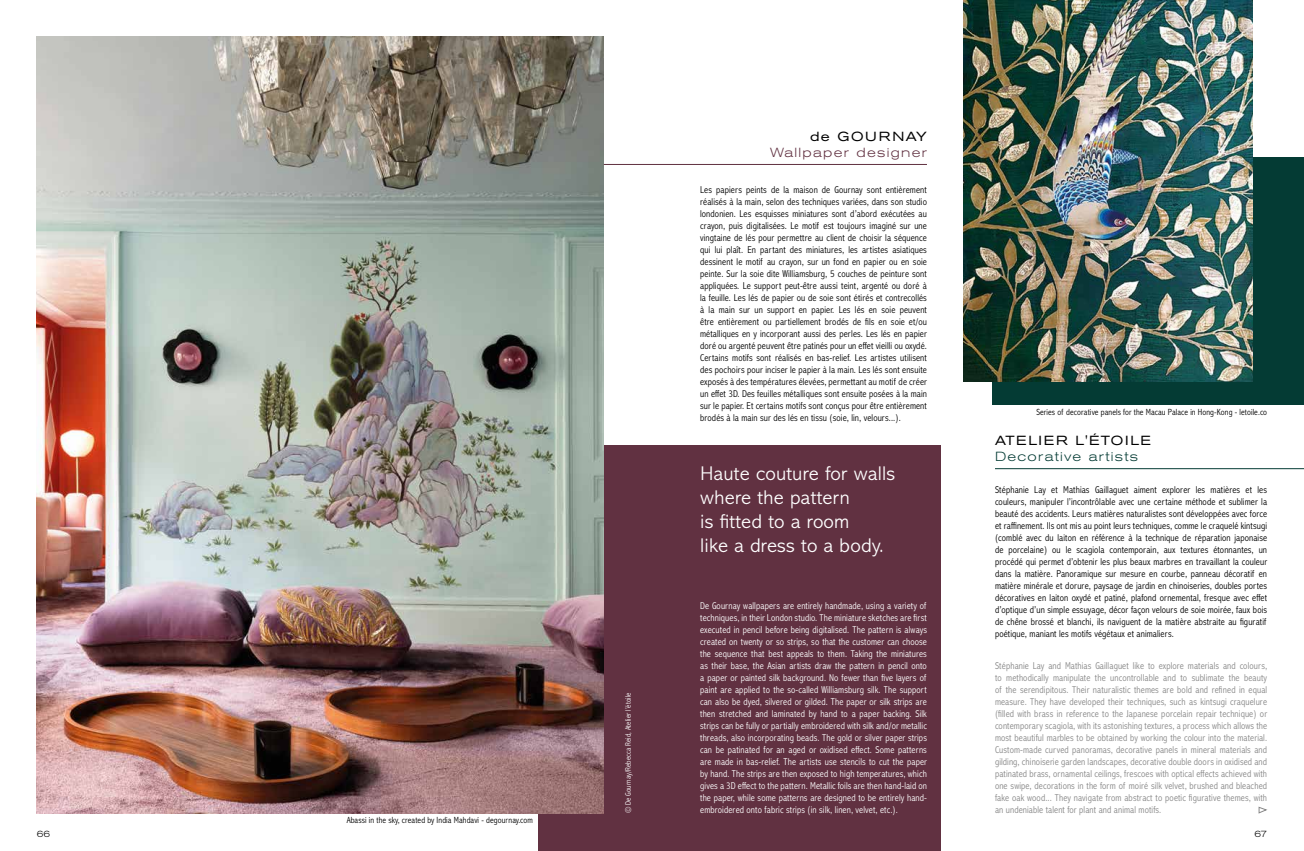
<style>
.page{position:relative;width:1304px;height:851px;background:#fff}
.page>*{position:absolute;margin:0;border:0;box-sizing:border-box;transform-origin:0 0}
.t1{font:300 20px/24px "Abadi MT Pro";letter-spacing:.01em;color:#fff}
.t2{font:expanded 13.1px "Akzidenz Grotesk BE";letter-spacing:.12em;color:#000}
.t3{font:300 expanded 13.1px "Akzidenz Grotesk BE";letter-spacing:.1em;color:#613141}
.t4{font:300 expanded 13.1px "Akzidenz Grotesk BE";letter-spacing:.1em;color:#043b34}
.t5{font:300 condensed 10px/12px "Abadi MT Pro";letter-spacing:.01em;color:#000;text-align:justify}
.t6{font:300 condensed 10px/12px "Abadi MT Pro";letter-spacing:.01em;color:#fff;text-align:justify}
.t7{font:300 condensed 10px/12px "Abadi MT Pro";letter-spacing:.01em;color:#878787;text-align:justify}
.t8{font:300 condensed 9px "Abadi MT Pro";letter-spacing:.01em;color:#000}
.t9{font:300 expanded 9px "Akzidenz Grotesk BE";color:#000}
.t10{font:300 condensed 8px "Abadi MT Pro";letter-spacing:.01em;color:#fff}
</style>
<div class="page">
<div style="left:539px;top:445px;width:402px;height:405px;background:#613141"></div>
<div style="left:992px;top:157px;width:312px;height:248px;background:#043b34"></div>
<img style="left:964px;top:0;width:289px;height:381px">
<img style="left:37px;top:37px;width:567px;height:776px">
<hr style="left:604px;top:164px;width:323px;height:1px;background:#613141">
<hr style="left:995px;top:468px;width:309px;height:1px;background:#043b34">
<svg style="left:1258px;top:806px;width:10px;height:7px"></svg>
<p class="t9" style="left:37px;top:827px;width:15px">66</p>
<p class="t8" style="left:347px;top:815px;width:188px">Abassi in the sky, created by India Mahdavi - degournay.com</p>
<p class="t10" style="left:624px;top:813px;width:122px;rotate:-90deg">© De Gournay/Rebecca Reid, Atelier l’étoile</p>
<h2 class="t2" style="left:810px;top:129px;width:118px">de GOURNAY</h2>
<h2 class="t3" style="left:770px;top:144px;width:158px">Wallpaper designer</h2>
<p class="t5" style="left:700px;top:184px;width:228px">Les papiers peints de la maison de Gournay sont entièrement réalisés à la main, selon des techniques variées, dans son studio londonien. Les esquisses miniatures sont d’abord exécutées au crayon, puis digitalisées. Le motif est toujours imaginé sur une vingtaine de lés pour permettre au client de choisir la séquence qui lui plaît. En partant des miniatures, les artistes asiatiques dessinent le motif au crayon, sur un fond en papier ou en soie peinte. Sur la soie dite Williamsburg, 5 couches de peinture sont appliquées. Le support peut-être aussi teint, argenté ou doré à la feuille. Les lés de papier ou de soie sont étirés et contrecollés à la main sur un support en papier. Les lés en soie peuvent être entièrement ou partiellement brodés de fils en soie et/ou métalliques en y incorporant aussi des perles. Les lés en papier doré ou argenté peuvent être patinés pour un effet vieilli ou oxydé.<br>Certains motifs sont réalisés en bas-relief. Les artistes utilisent des pochoirs pour inciser le papier à la main. Les lés sont ensuite exposés à des températures élevées, permettant au motif de créer un effet 3D. Des feuilles métalliques sont ensuite posées à la main sur le papier. Et certains motifs sont conçus pour être entièrement brodés à la main sur des lés en tissu (soie, lin, velours...).</p>
<h1 class="t1" style="left:700px;top:461px;width:196px">Haute couture for walls where the pattern<br>is fitted to a room<br>like a dress to a body.</h1>
<p class="t6" style="left:700px;top:600px;width:228px">De Gournay wallpapers are entirely handmade, using a variety of techniques, in their London studio. The miniature sketches are first executed in pencil before being digitalised. The pattern is always created on twenty or so strips, so that the customer can choose the sequence that best appeals to them. Taking the miniatures as their base, the Asian artists draw the pattern in pencil onto a paper or painted silk background. No fewer than five layers of paint are applied to the so-called Williamsburg silk. The support can also be dyed, silvered or gilded. The paper or silk strips are then stretched and laminated by hand to a paper backing. Silk strips can be fully or partially embroidered with silk and/or metallic threads, also incorporating beads. The gold or silver paper strips can be patinated for an aged or oxidised effect. Some patterns are made in bas-relief. The artists use stencils to cut the paper by hand. The strips are then exposed to high temperatures, which gives a 3D effect to the pattern. Metallic foils are then hand-laid on the paper, while some patterns are designed to be entirely hand&shy;embroidered onto fabric strips (in silk, linen, velvet, etc.).</p>
<p class="t8" style="left:1036px;top:407px;width:232px">Series of decorative panels for the Macau Palace in Hong-Kong - letoile.co</p>
<h2 class="t2" style="left:995px;top:433px;width:157px">ATELIER L'ÉTOILE</h2>
<h2 class="t4" style="left:995px;top:448px;width:144px">Decorative artists</h2>
<p class="t5" style="left:995px;top:484px;width:274px">Stéphanie Lay et Mathias Gaillaguet aiment explorer les matières et les couleurs, manipuler l’incontrôlable avec une certaine méthode et sublimer la beauté des accidents. Leurs matières naturalistes sont développées avec force et raffinement. Ils ont mis au point leurs techniques, comme le craquelé kintsugi (comblé avec du laiton en référence à la technique de réparation japonaise de porcelaine) ou le scagiola contemporain, aux textures étonnantes, un procédé qui permet d’obtenir les plus beaux marbres en travaillant la couleur dans la matière. Panoramique sur mesure en courbe, panneau décoratif en matière minérale et dorure, paysage de jardin en chinoiseries, doubles portes décoratives en laiton oxydé et patiné, plafond ornemental, fresque avec effet d’optique d’un simple essuyage, décor façon velours de soie moirée, faux bois de chêne brossé et blanchi, ils naviguent de la matière abstraite au figuratif poétique, maniant les motifs végétaux et animaliers.</p>
<p class="t7" style="left:995px;top:660px;width:274px">Stéphanie Lay and Mathias Gaillaguet like to explore materials and colours, to methodically manipulate the uncontrollable and to sublimate the beauty of the serendipitous. Their naturalistic themes are bold and refined in equal measure. They have developed their techniques, such as kintsugi craquelure (filled with brass in reference to the Japanese porcelain repair technique) or contemporary scagiola, with its astonishing textures, a process which allows the most beautiful marbles to be obtained by working the colour into the material.<br>Custom-made curved panoramas, decorative panels in mineral materials and gilding, chinoiserie garden landscapes, decorative double doors in oxidised and patinated brass, ornamental ceilings, frescoes with optical effects achieved with one swipe, decorations in the form of moiré silk velvet, brushed and bleached fake oak wood... They navigate from abstract to poetic figurative themes, with an undeniable talent for plant and animal motifs.</p>
<p class="t9" style="left:1254px;top:827px;width:14px">67</p>
</div>
